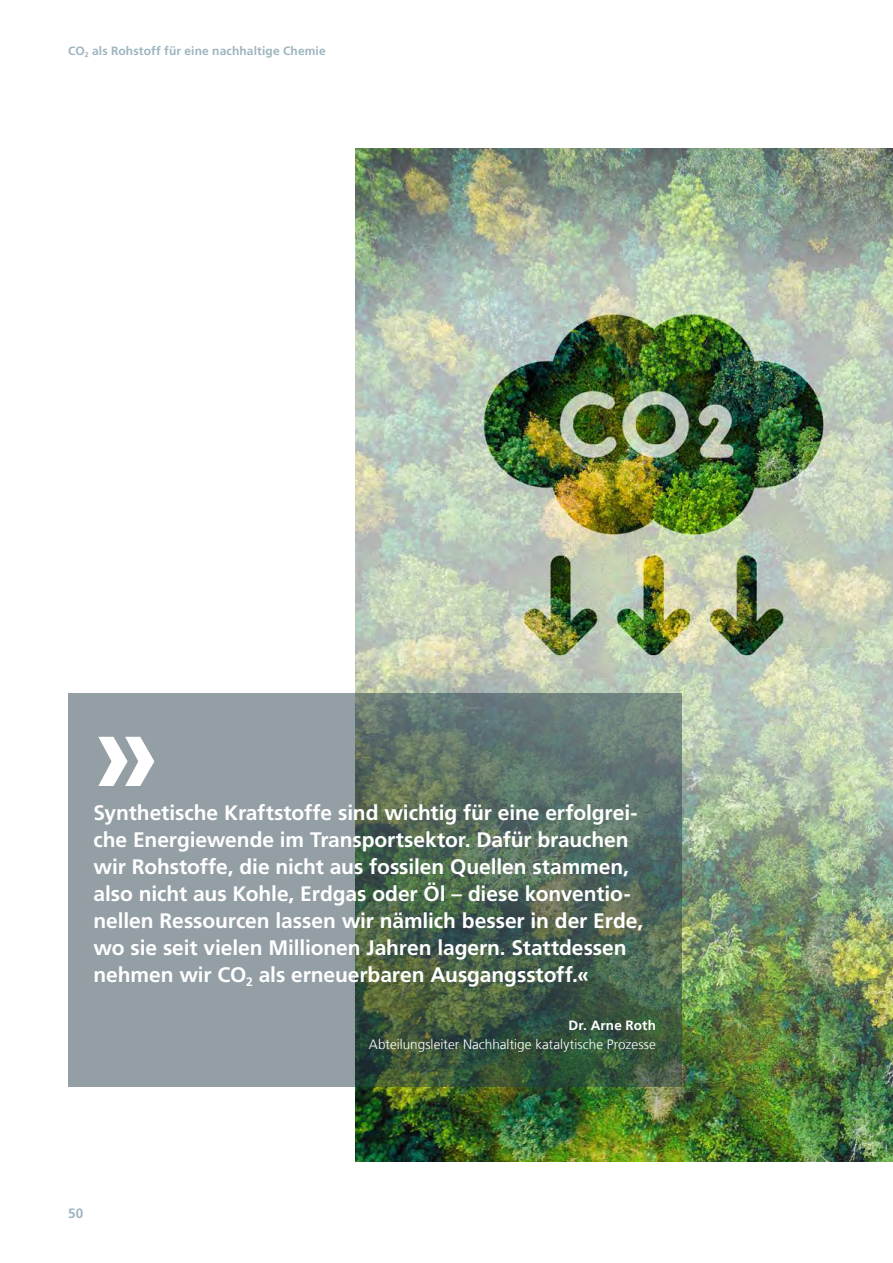
<style>
.page{position:relative;width:893px;height:1263px;background:#fff}
.page>*{position:absolute;margin:0;border:0;box-sizing:border-box;transform-origin:0 0}
.t1{font:700 120px "Frutiger LT Com";color:#fff}
.t2{font:700 21px/27px "Frutiger LT Com";letter-spacing:-.005em;color:#fff}
.t3{font:300 13.5px "Frutiger LT Com";letter-spacing:.005em;color:#fff}
.t4{font:700 13.5px "Frutiger LT Com";letter-spacing:.01em;color:#fff}
.t5{font:700 13.5px "Frutiger LT Com";color:#9db4be}
.t6{font:700 12px "Frutiger LT Com";letter-spacing:.015em;color:#9db4be}
</style>
<div class="page">
<img style="left:355px;top:149px;width:538px;height:1012px">
<svg style="left:68px;top:693px;width:613px;height:393px;background:#6f817b"></svg>
<p class="t6" style="left:68px;top:44px;width:259px">CO<sub>2</sub> als Rohstoff für eine nachhaltige Chemie</p>
<h1 class="t1" style="left:94px;top:682px;width:68px">»</h1>
<p class="t2" style="left:94px;top:799px;width:551px">Synthetische Kraftstoffe sind wichtig für eine erfolgrei&shy;che Energiewende im Transportsektor. Dafür brauchen wir Rohstoffe, die nicht aus fossilen Quellen stammen, also nicht aus Kohle, Erdgas oder Öl – diese konventio&shy;nellen Ressourcen lassen wir nämlich besser in der Erde, wo sie seit vielen Millionen Jahren lagern. Stattdessen nehmen wir CO<sub>2</sub> als erneuerbaren Ausgangsstoff.«</p>
<p class="t4" style="left:569px;top:1017px;width:89px">Dr. Arne Roth</p>
<p class="t3" style="left:369px;top:1036px;width:288px">Abteilungsleiter Nachhaltige katalytische Prozesse</p>
<p class="t5" style="left:68px;top:1205px;width:17px">50</p>
</div>
